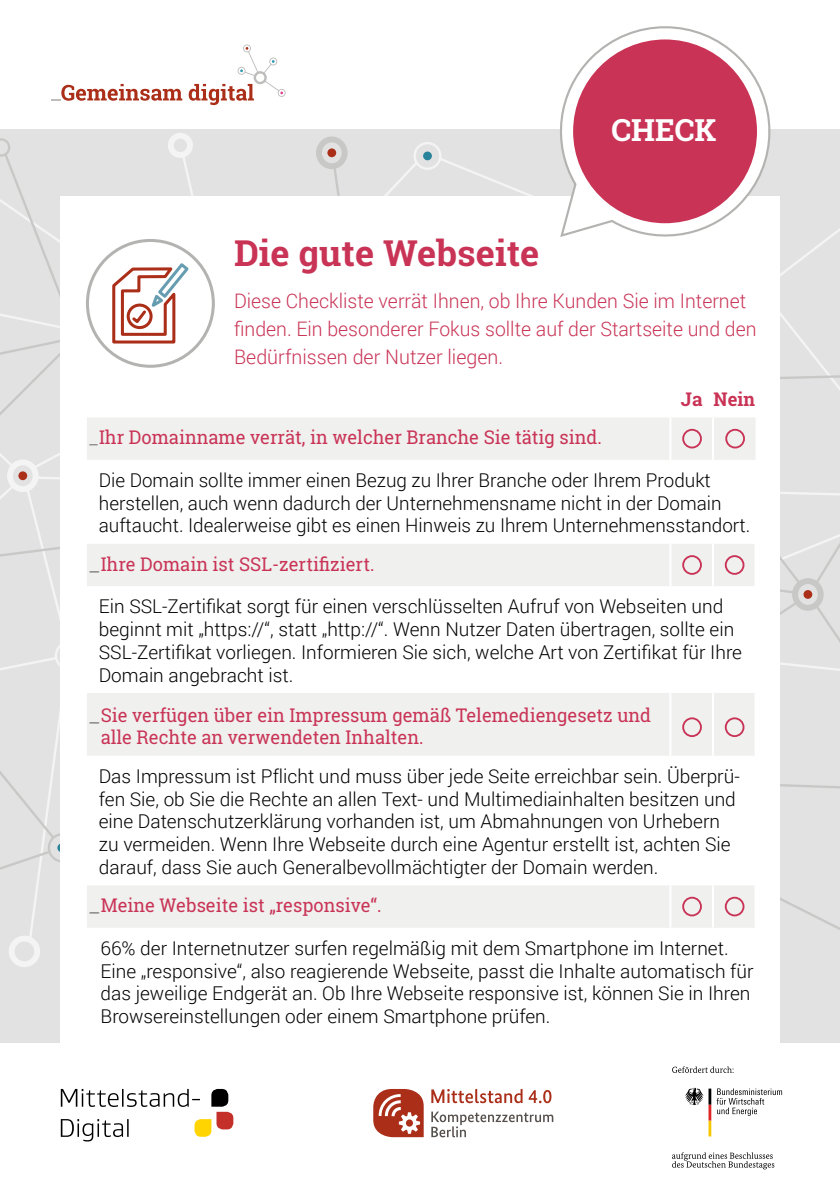
<style>
.page{position:relative;width:840px;height:1191px;background:#fff}
.page>*{position:absolute;margin:0;border:0;box-sizing:border-box;transform-origin:0 0}
.t1{font:700 36px "Roboto Slab";color:#c93456}
.t2{font:700 30.6px "Roboto Slab";color:#fff}
.t3{font:300 20px/28px "Roboto";color:#c93456}
.t4{font:300 19px/22.8px "Roboto";color:#000}
.t5{font:19px/22.8px "Roboto Slab";color:#c93456;scale:.96 1}
.t6{font:700 19px "Roboto Slab";color:#c93456}
.s1{color:#949290}
.s2{font-size:22px;color:#949290}
</style>
<div class="page">
<svg style="left:685px;top:1087px;width:96px;height:49px"></svg>
<svg style="left:672px;top:1066px;width:61px;height:7px"></svg>
<svg style="left:672px;top:1152px;width:102px;height:17px"></svg>
<svg style="left:61px;top:1089px;width:172px;height:52px"></svg>
<svg style="left:431px;top:1089px;width:120px;height:14px"></svg>
<svg style="left:431px;top:1111px;width:122px;height:26px"></svg>
<svg style="left:373px;top:1089px;width:50px;height:48px"></svg>
<div style="left:0;top:129px;width:839px;height:837px;background:#e2e2e2"></div>
<div style="left:803px;top:590px;width:8px;height:9px;background:#ab2e18;border-radius:50%"></div>
<svg style="left:57px;top:843px;width:9px;height:9px"></svg>
<div style="left:327px;top:148px;width:9px;height:9px;background:#ab2e18;border-radius:50%"></div>
<svg style="left:51px;top:84px;width:131px;height:17px"></svg>
<svg style="left:188px;top:44px;width:97px;height:61px"></svg>
<div style="left:60px;top:196px;width:719px;height:851px;background:#fff"></div>
<svg style="left:551px;top:26px;width:231px;height:219px"></svg>
<div style="left:572px;top:39px;width:184px;height:184px;background:#c93456;border-radius:50%"></div>
<svg style="left:87px;top:418px;width:668px;height:509px"></svg>
<hr style="left:669px;top:417px;width:2px;height:43px;background:#fff">
<hr style="left:711px;top:417px;width:2px;height:43px;background:#fff">
<hr style="left:669px;top:544px;width:2px;height:42px;background:#fff">
<hr style="left:711px;top:544px;width:2px;height:42px;background:#fff">
<hr style="left:754px;top:544px;width:2px;height:42px;background:#fff">
<hr style="left:669px;top:693px;width:2px;height:63px;background:#fff">
<hr style="left:711px;top:693px;width:2px;height:63px;background:#fff">
<hr style="left:754px;top:693px;width:2px;height:63px;background:#fff">
<hr style="left:669px;top:885px;width:2px;height:42px;background:#fff">
<hr style="left:711px;top:885px;width:2px;height:42px;background:#fff">
<hr style="left:754px;top:885px;width:2px;height:42px;background:#fff">
<div style="left:681px;top:429px;width:20px;height:19px;border:2px solid #c93456;border-radius:50%"></div>
<div style="left:724px;top:429px;width:20px;height:19px;border:2px solid #c93456;border-radius:50%"></div>
<div style="left:681px;top:555px;width:20px;height:20px;border:2px solid #c93456;border-radius:50%"></div>
<div style="left:724px;top:555px;width:20px;height:20px;border:2px solid #c93456;border-radius:50%"></div>
<div style="left:681px;top:717px;width:20px;height:20px;border:2px solid #c93456;border-radius:50%"></div>
<div style="left:724px;top:717px;width:20px;height:20px;border:2px solid #c93456;border-radius:50%"></div>
<div style="left:681px;top:896px;width:20px;height:20px;border:2px solid #c93456;border-radius:50%"></div>
<div style="left:724px;top:896px;width:20px;height:20px;border:2px solid #c93456;border-radius:50%"></div>
<div style="left:86px;top:239px;width:129px;height:129px;border:3px solid #b3b3b1;border-radius:50%"></div>
<svg style="left:112px;top:263px;width:77px;height:81px"></svg>
<h2 class="t2" style="left:611px;top:109px;width:107px">Check</h2>
<h1 class="t1" style="left:234px;top:228px;width:306px">Die gute Webseite</h1>
<p class="t3" style="left:234px;top:286px;width:523px">Diese Checkliste verrät Ihnen, ob Ihre Kunden Sie im Internet finden. Ein besonderer Fokus sollte auf der Startseite und den<br>Bedürfnissen der Nutzer liegen.</p>
<p class="t6" style="left:680px;top:386px;width:75px">Ja Nein</p>
<p class="t5" style="left:89px;top:425px;width:535px"><span class="s1">_</span>Ihr Domainname verrät, in welcher Branche Sie tätig sind.</p>
<p class="t4" style="left:99px;top:468px;width:652px">Die Domain sollte immer einen Bezug zu Ihrer Branche oder Ihrem Produkt herstellen, auch wenn dadurch der Unternehmensname nicht in der Domain auftaucht. Idealerweise gibt es einen Hinweis zu Ihrem Unternehmensstandort.</p>
<p class="t5" style="left:89px;top:552px;width:299px"><span class="s2">_</span>Ihre Domain ist SSL-zertifiziert.</p>
<p class="t4" style="left:99px;top:594px;width:644px">Ein SSL-Zertifikat sorgt für einen verschlüsselten Aufruf von Webseiten und beginnt mit „https://“, statt „http://“. Wenn Nutzer Daten übertragen, sollte ein SSL-Zertifikat vorliegen. Informieren Sie sich, welche Art von Zertifikat für Ihre Domain angebracht ist.</p>
<p class="t5" style="left:101px;top:703px;width:574px;text-indent:-12px"><span class="s2">_</span>Sie verfügen über ein Impressum gemäß Telemediengesetz und alle Rechte an verwendeten Inhalten.</p>
<p class="t4" style="left:99px;top:764px;width:642px">Das Impressum ist Pflicht und muss über jede Seite erreichbar sein. Überprü&shy;fen Sie, ob Sie die Rechte an allen Text- und Multimediainhalten besitzen und eine Datenschutzerklärung vorhanden ist, um Abmahnungen von Urhebern zu vermeiden. Wenn Ihre Webseite durch eine Agentur erstellt ist, achten Sie darauf, dass Sie auch Generalbevollmächtigter der Domain werden.</p>
<p class="t5" style="left:89px;top:894px;width:306px"><span class="s2">_</span>Meine Webseite ist „responsive“.</p>
<p class="t4" style="left:100px;top:936px;width:654px">66% der Internetnutzer surfen regelmäßig mit dem Smartphone im Internet.<br>Eine „responsive“, also reagierende Webseite, passt die Inhalte automatisch für das jeweilige Endgerät an. Ob Ihre Webseite responsive ist, können Sie in Ihren Browsereinstellungen oder einem Smartphone prüfen.</p>
</div>
